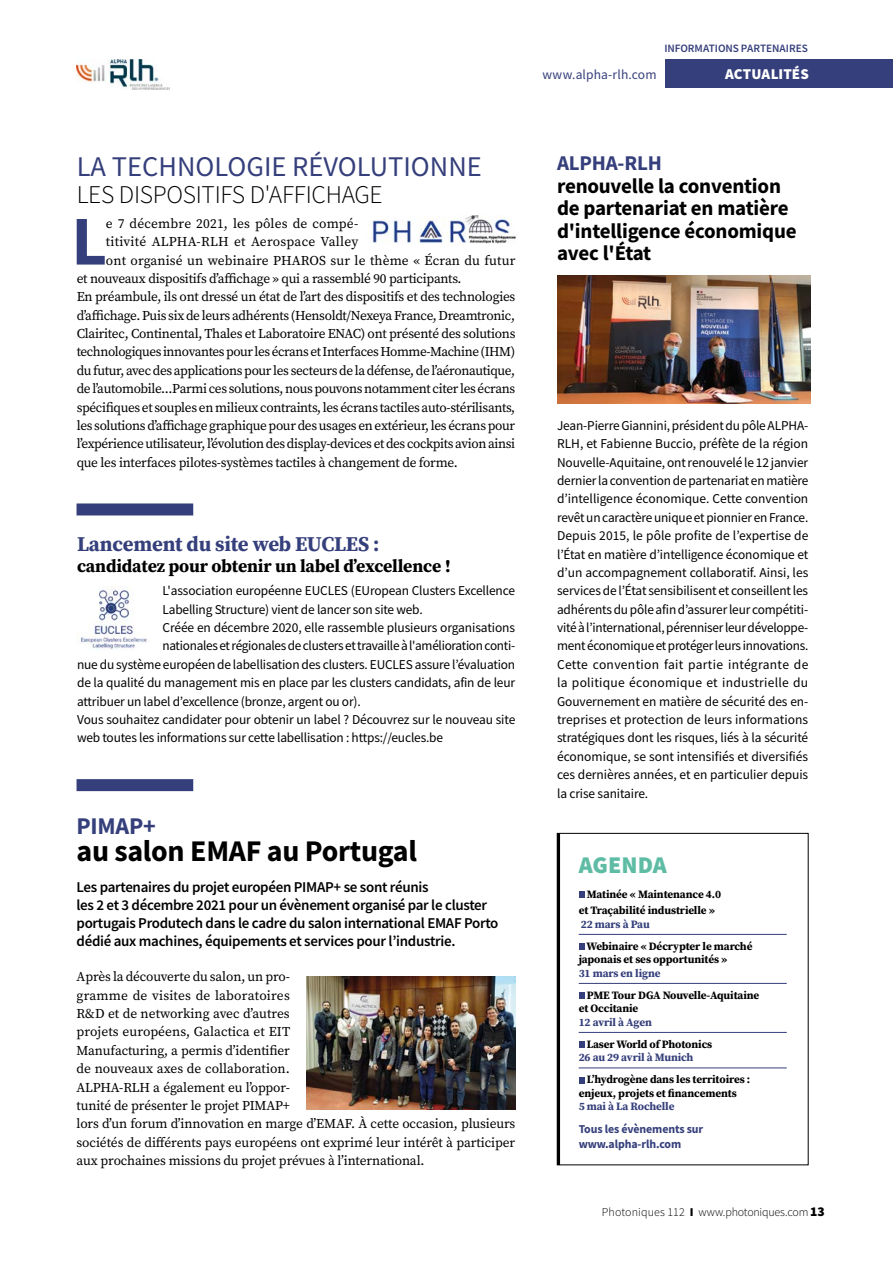
<style>
.page{position:relative;width:893px;height:1263px;background:#fff}
.page>*{position:absolute;margin:0;border:0;box-sizing:border-box;transform-origin:0 0}
.t1{font:700 69.9px "Source Sans Pro";color:#353f7b}
.t2{font:700 30px "Source Sans Pro";letter-spacing:-.01em;color:#000}
.t3{font:28.5px "Source Sans Pro";color:#353f7b}
.t4{font:300 25.5px "Source Sans Pro";letter-spacing:-.01em;color:#000}
.t5{font:700 24px "Source Sans Pro";letter-spacing:-.01em;color:#353f7b}
.t6{font:900 24px "Source Sans Pro";color:#5ebca5}
.t7{font:700 21px/22.5px "Source Sans Pro";letter-spacing:-.01em;color:#000}
.t8{font:700 21px "Source Serif Pro";letter-spacing:-.01em;color:#353f7b}
.t9{font:700 21px "Source Sans Pro";letter-spacing:-.01em;color:#353f7b}
.t10{font:700 18px "Source Serif Pro";letter-spacing:-.01em;color:#000}
.t11{font:600 15px/18px "Source Sans Pro";letter-spacing:-.02em;color:#000}
.t12{font:900 15px "Source Sans Pro";letter-spacing:.005em;color:#fff}
.t13{font:13.5px/18.5px "Source Sans Pro";letter-spacing:-.015em;color:#000;text-align:justify}
.t14{font:13.5px/18.3px "Source Serif Pro";letter-spacing:-.02em;color:#000}
.t15{font:13.5px "Source Serif Pro";letter-spacing:.005em;color:#000}
.t16{font:13.5px "Source Serif Pro";letter-spacing:.02em;color:#000}
.t17{font:13.5px "Source Serif Pro";letter-spacing:.015em;color:#000}
.t18{font:13.5px "Source Sans Pro";letter-spacing:.005em;color:#353f7b}
.t19{font:700 12px/14.4px "Source Sans Pro";letter-spacing:-.01em;color:#353f7b}
.t20{font:300 12px "Source Sans Pro";color:#000}
.t21{font:700 11.25px/13.5px "Source Serif Pro";letter-spacing:-.01em;color:#000}
.t22{font:700 11.25px "Source Serif Pro";letter-spacing:-.01em;color:#353f7b}
.t23{font:600 11.25px "Source Sans Pro";color:#353f7b}
.s1{font-weight:900}
.s2{font-weight:900;font-size:13.5px}
</style>
<div class="page">
<div style="left:665px;top:59px;width:228px;height:29px;background:#353f7b"></div>
<img style="left:76px;top:59px;width:93px;height:30px">
<img style="left:557px;top:275px;width:254px;height:129px">
<img style="left:307px;top:976px;width:208px;height:134px">
<div style="left:77px;top:779px;width:116px;height:12px;background:#353f7b"></div>
<div style="left:77px;top:503px;width:116px;height:12px;background:#353f7b"></div>
<hr style="left:579px;top:934px;width:208px;height:1px;background:#353f7b">
<hr style="left:579px;top:983px;width:208px;height:1px;background:#353f7b">
<hr style="left:579px;top:1032px;width:208px;height:1px;background:#353f7b">
<hr style="left:579px;top:1068px;width:208px;height:1px;background:#353f7b">
<svg style="left:579px;top:892px;width:6px;height:6px"></svg>
<svg style="left:579px;top:944px;width:6px;height:6px"></svg>
<svg style="left:579px;top:993px;width:6px;height:6px"></svg>
<svg style="left:579px;top:1042px;width:6px;height:6px"></svg>
<svg style="left:579px;top:1077px;width:6px;height:6px"></svg>
<img style="left:372px;top:216px;width:144px;height:28px">
<img style="left:77px;top:586px;width:70px;height:64px">
<hr style="left:557px;top:833px;width:3px;height:332px;background:#000">
<p class="t23" style="left:664px;top:41px;width:145px">INFORMATIONS PARTENAIRES</p>
<p class="t18" style="left:542px;top:66px;width:116px">www.alpha-rlh.com</p>
<p class="t12" style="left:725px;top:64px;width:85px">ACTUALITÉS</p>
<h3 class="t3" style="left:77px;top:148px;width:407px">LA TECHNOLOGIE RÉVOLUTIONNE</h3>
<h3 class="t4" style="left:77px;top:179px;width:308px">LES DISPOSITIFS D'AFFICHAGE</h3>
<h1 class="t1" style="left:71px;top:194px;width:37px">L</h1>
<p class="t17" style="left:106px;top:214px;width:254px">e 7 décembre 2021, les pôles de compé-</p>
<p class="t16" style="left:106px;top:233px;width:254px">titivité ALPHA-RLH et Aerospace Valley</p>
<p class="t15" style="left:106px;top:251px;width:411px">ont organisé un webinaire PHAROS sur le thème « Écran du futur</p>
<p class="t14" style="left:77px;top:269px;width:386px">et nouveaux dispositifs d’affichage » qui a rassemblé 90 participants.</p>
<p class="t14" style="left:77px;top:288px;width:440px">En préambule, ils ont dressé un état de l’art des dispositifs et des technologies</p>
<p class="t14" style="left:77px;top:306px;width:440px">d’affichage. Puis six de leurs adhérents (Hensoldt/Nexeya France, Dreamtronic,</p>
<p class="t14" style="left:77px;top:324px;width:440px">Clairitec, Continental, Thales et Laboratoire ENAC) ont présenté des solutions</p>
<p class="t14" style="left:77px;top:343px;width:440px">technologiques innovantes pour les écrans et Interfaces Homme-Machine (IHM)</p>
<p class="t14" style="left:77px;top:361px;width:440px">du futur, avec des applications pour les secteurs de la défense, de l’aéronautique,</p>
<p class="t14" style="left:77px;top:380px;width:440px">de l’automobile...Parmi ces solutions, nous pouvons notamment citer les écrans</p>
<p class="t14" style="left:77px;top:398px;width:440px">spécifiques et souples en milieux contraints, les écrans tactiles auto-stérilisants,</p>
<p class="t14" style="left:77px;top:416px;width:440px">les solutions d’affichage graphique pour des usages en extérieur, les écrans pour</p>
<p class="t14" style="left:77px;top:435px;width:440px">l’expérience utilisateur, l’évolution des display-devices et des cockpits avion ainsi</p>
<p class="t14" style="left:77px;top:453px;width:382px">que les interfaces pilotes-systèmes tactiles à changement de forme.</p>
<h3 class="t8" style="left:77px;top:529px;width:304px">Lancement du site web EUCLES :</h3>
<h3 class="t10" style="left:77px;top:554px;width:375px">candidatez pour obtenir un label d’excellence !</h3>
<p class="t13" style="left:162px;top:582px;width:354px">L'association européenne EUCLES (EUropean Clusters Excellence</p>
<p class="t13" style="left:162px;top:600px;width:262px">Labelling Structure) vient de lancer son site web.</p>
<p class="t13" style="left:162px;top:618px;width:354px">Créée en décembre 2020, elle rassemble plusieurs organisations</p>
<p class="t13" style="left:162px;top:637px;width:354px">nationales et régionales de clusters et travaille à l'amélioration conti-</p>
<p class="t13" style="left:77px;top:655px;width:440px">nue du système européen de labellisation des clusters. EUCLES assure l’évaluation</p>
<p class="t13" style="left:77px;top:673px;width:440px">de la qualité du management mis en place par les clusters candidats, afin de leur</p>
<p class="t13" style="left:77px;top:692px;width:285px">attribuer un label d’excellence (bronze, argent ou or).</p>
<p class="t13" style="left:77px;top:710px;width:440px">Vous souhaitez candidater pour obtenir un label ? Découvrez sur le nouveau site</p>
<p class="t13" style="left:77px;top:729px;width:368px">web toutes les informations sur cette labellisation : https://eucles.be</p>
<h3 class="t5" style="left:77px;top:810px;width:81px">PIMAP+</h3>
<h2 class="t2" style="left:77px;top:831px;width:342px">au salon EMAF au Portugal</h2>
<p class="t11" style="left:77px;top:878px;width:423px">Les partenaires du projet européen PIMAP+ se sont réunis<br>les 2 et 3 décembre 2021 pour un évènement organisé par le cluster portugais Produtech dans le cadre du salon international EMAF Porto dédié aux machines, équipements et services pour l’industrie.</p>
<p class="t14" style="left:77px;top:968px;width:440px">Après la découverte du salon, un pro-<br>gramme de visites de laboratoires<br>R&amp;D et de networking avec d’autres<br>projets européens, Galactica et EIT<br>Manufacturing, a permis d’identifier<br>de nouveaux axes de collaboration.<br>ALPHA-RLH a également eu l’oppor-<br>tunité de présenter le projet PIMAP+<br>lors d’un forum d’innovation en marge d’EMAF. À cette occasion, plusieurs sociétés de différents pays européens ont exprimé leur intérêt à participer aux prochaines missions du projet prévues à l’international.</p>
<h3 class="t9" style="left:557px;top:149px;width:106px">ALPHA-RLH</h3>
<h3 class="t7" style="left:557px;top:174px;width:241px">renouvelle la convention de partenariat en matière d'intelligence économique avec l'État</h3>
<p class="t13" style="left:557px;top:416px;width:253px">Jean-Pierre Giannini, président du pôle ALPHA-RLH, et Fabienne Buccio, préfète de la région Nouvelle-Aquitaine, ont renouvelé le 12 janvier dernier la convention de partenariat en matière d’intelligence économique. Cette convention revêt un caractère unique et pionnier en France.<br>Depuis 2015, le pôle profite de l’expertise de l’État en matière d’intelligence économique et d’un accompagnement collaboratif. Ainsi, les services de l’État sensibilisent et conseillent les adhérents du pôle afin d’assurer leur compétiti&shy;vité à l’international, pérenniser leur développe&shy;ment économique et protéger leurs innovations.<br>Cette convention fait partie intégrante de la politique économique et industrielle du Gouvernement en matière de sécurité des en&shy;treprises et protection de leurs informations stratégiques dont les risques, liés à la sécurité économique, se sont intensifiés et diversifiés ces dernières années, et en particulier depuis la crise sanitaire.</p>
<h3 class="t6" style="left:579px;top:848px;width:90px">AGENDA</h3>
<p class="t21" style="left:579px;top:886px;width:144px;line-height:16.5px;text-indent:8px">Matinée « Maintenance 4.0 et Traçabilité industrielle »</p>
<p class="t22" style="left:581px;top:916px;width:70px">22 mars à Pau</p>
<p class="t21" style="left:579px;top:939px;width:175px;text-indent:8px">Webinaire « Décrypter le marché japonais et ses opportunités »</p>
<p class="t22" style="left:579px;top:965px;width:83px">31 mars en ligne</p>
<p class="t21" style="left:579px;top:988px;width:182px;text-indent:8px">PME Tour DGA Nouvelle-Aquitaine et Occitanie</p>
<p class="t22" style="left:579px;top:1014px;width:75px">12 avril à Agen</p>
<p class="t21" style="left:587px;top:1037px;width:127px">Laser World of Photonics</p>
<p class="t22" style="left:579px;top:1050px;width:116px">26 au 29 avril à Munich</p>
<p class="t21" style="left:579px;top:1073px;width:173px;text-indent:8px">L’hydrogène dans les territoires : enjeux, projets et financements</p>
<p class="t22" style="left:579px;top:1099px;width:97px">5 mai à La Rochelle</p>
<p class="t19" style="left:579px;top:1122px;width:126px">Tous les évènements sur www.alpha-rlh.com</p>
<p class="t20" style="left:602px;top:1205px;width:225px">Photoniques 112 <span class="s1">I</span> www.photoniques.com <span class="s2">13</span></p>
</div>
